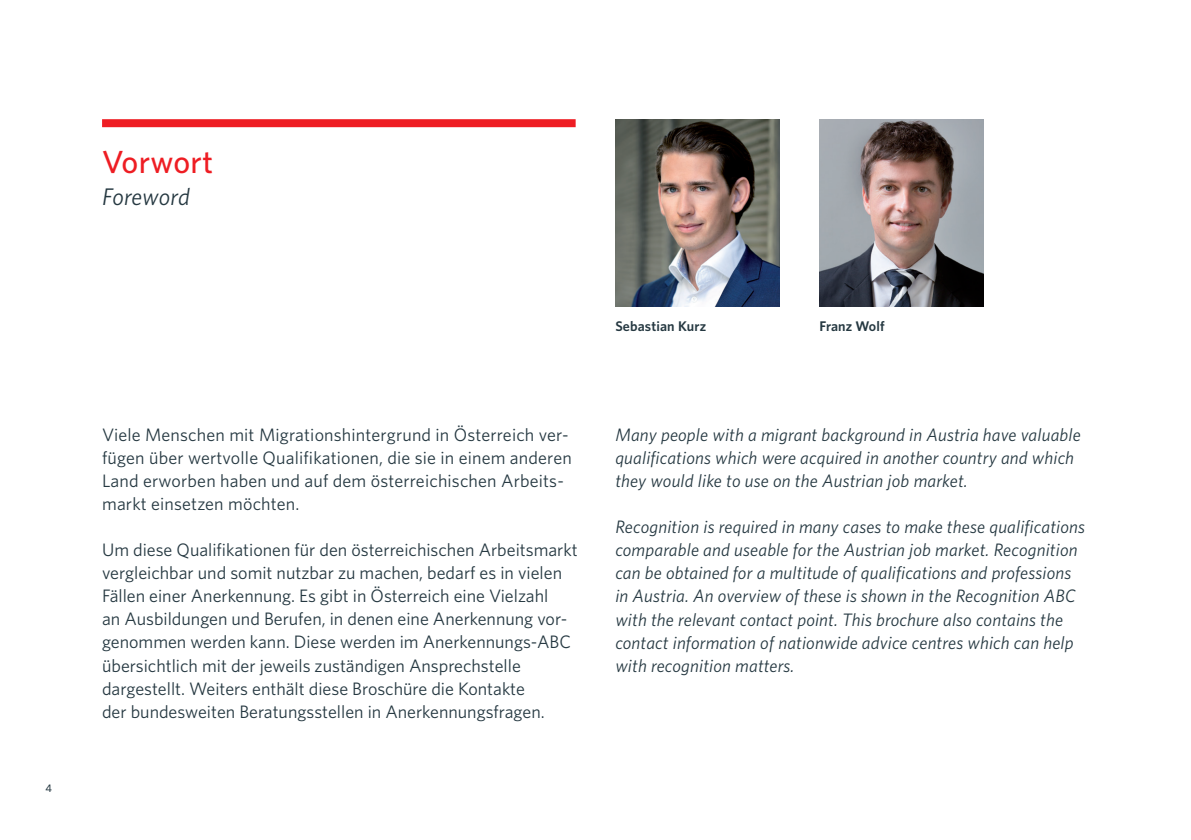
<style>
.page{position:relative;width:1191px;height:840px;background:#fff}
.page>*{position:absolute;margin:0;border:0;box-sizing:border-box;transform-origin:0 0}
.t1{font:500 32px "Whitney";letter-spacing:.01em;color:#ee1d23}
.t2{font:italic 24px "Whitney";color:#253841}
.t3{font:18px/23px "Whitney";color:#253841}
.t4{font:italic 18px/23px "Whitney";letter-spacing:.01em;color:#253841}
.t5{font:600 14px "Whitney";letter-spacing:.01em;color:#253841}
.t6{font:500 11px "Whitney";color:#253841}
</style>
<div class="page">
<div style="left:102px;top:119px;width:473px;height:8px;background:#ee1d23"></div>
<img style="left:615px;top:119px;width:165px;height:187px">
<img style="left:819px;top:119px;width:165px;height:187px">
<p class="t6" style="left:45px;top:780px;width:8px">4</p>
<h1 class="t1" style="left:102px;top:141px;width:113px">Vorwort</h1>
<h2 class="t2" style="left:102px;top:181px;width:89px">Foreword</h2>
<p class="t3" style="left:102px;top:423px;width:471px">Viele Menschen mit Migrationshintergrund in Österreich ver&shy;fügen über wertvolle Qualifikationen, die sie in einem anderen Land erworben haben und auf dem österreichischen Arbeits&shy;markt einsetzen möchten.</p>
<p class="t3" style="left:102px;top:538px;width:477px">Um diese Qualifikationen für den österreichischen Arbeitsmarkt vergleichbar und somit nutzbar zu machen, bedarf es in vielen Fällen einer Anerkennung. Es gibt in Österreich eine Vielzahl<br>an Ausbildungen und Berufen, in denen eine Anerkennung vor&shy;genommen werden kann. Diese werden im Anerkennungs-ABC übersichtlich mit der jeweils zuständigen Ansprechstelle dargestellt. Weiters enthält diese Broschüre die Kontakte<br>der bundesweiten Beratungsstellen in Anerkennungsfragen.</p>
<p class="t5" style="left:615px;top:317px;width:92px">Sebastian Kurz</p>
<p class="t5" style="left:819px;top:317px;width:67px">Franz Wolf</p>
<p class="t4" style="left:615px;top:423px;width:467px">Many people with a migrant background in Austria have valuable qualifications which were acquired in another country and which they would like to use on the Austrian job market.</p>
<p class="t4" style="left:615px;top:515px;width:471px">Recognition is required in many cases to make these qualifications comparable and useable for the Austrian job market. Recognition can be obtained for a multitude of qualifications and professions in Austria. An overview of these is shown in the Recognition ABC with the relevant contact point. This brochure also contains the contact information of nationwide advice centres which can help with recognition matters.</p>
</div>
